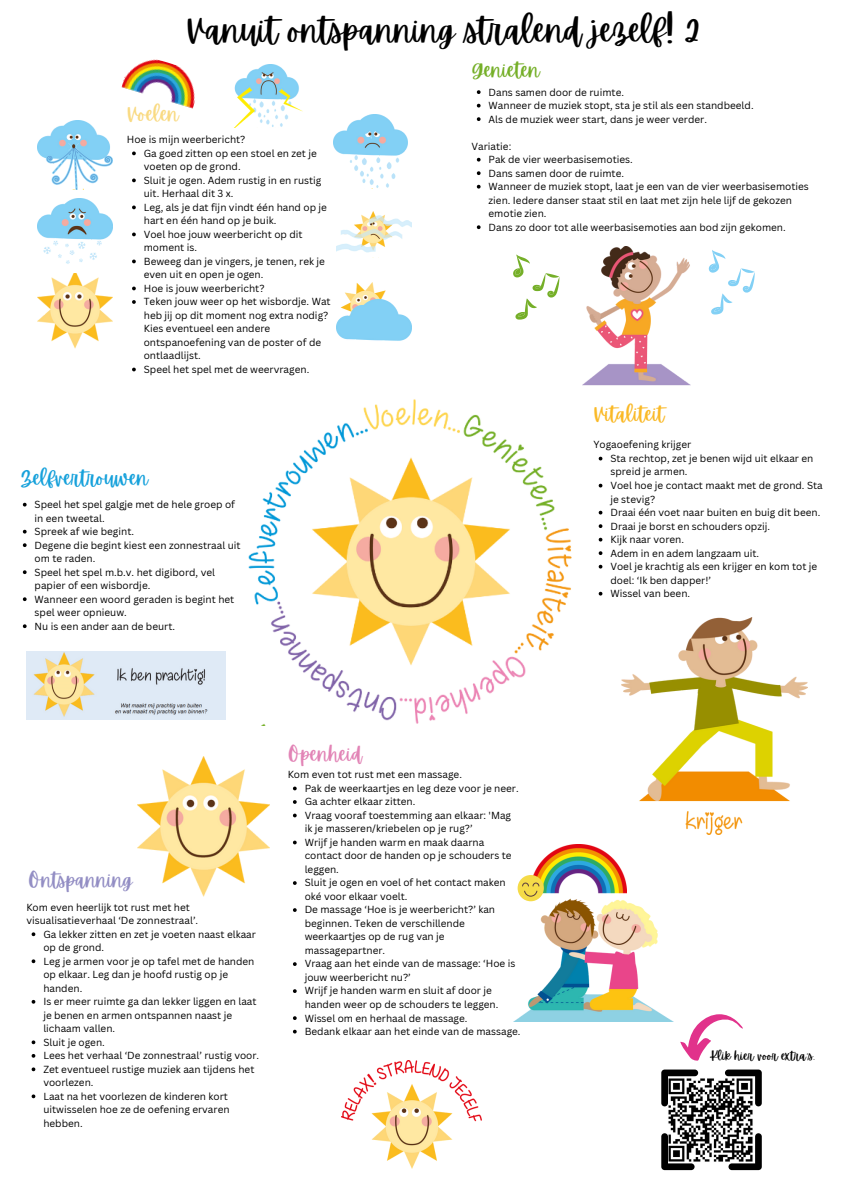
<style>
.page{position:relative;width:842px;height:1191px;background:#fff}
.page>*{position:absolute;margin:0;border:0;box-sizing:border-box;transform-origin:0 0}
.t1{font:33.7px "Apricots";color:#000}
.t2{font:20px "Apricots";color:#16a1db}
.t3{font:20px "Apricots";color:#938ec4}
.t4{font:20px "Apricots";color:#fab926}
.t5{font:20px "Apricots";color:#75af28}
.t6{font:20px "Apricots";color:#e284b6}
.t7{font:20px "Apricots";color:#f9da82}
.t8{font:11.8px "Apricots";color:#000}
.t9{font:10px/13.5px "Canva Sans";color:#000}
</style>
<div class="page">
<img style="left:248px;top:399px;width:324px;height:326px">
<img style="left:38px;top:273px;width:74px;height:75px">
<img style="left:38px;top:120px;width:74px;height:69px">
<img style="left:38px;top:199px;width:74px;height:65px">
<img style="left:121px;top:59px;width:74px;height:51px">
<img style="left:333px;top:115px;width:75px;height:74px">
<img style="left:234px;top:65px;width:69px;height:63px">
<img style="left:337px;top:211px;width:74px;height:42px">
<img style="left:337px;top:282px;width:74px;height:59px">
<img style="left:665px;top:1073px;width:88px;height:89px">
<img style="left:341px;top:1060px;width:140px;height:108px">
<svg style="left:728px;top:1133px;width:34px;height:36px"></svg>
<svg style="left:661px;top:1133px;width:34px;height:36px"></svg>
<svg style="left:725px;top:1069px;width:37px;height:37px"></svg>
<svg style="left:661px;top:1069px;width:37px;height:37px"></svg>
<svg style="left:680px;top:1014px;width:63px;height:46px"></svg>
<img style="left:583px;top:246px;width:107px;height:140px">
<svg style="left:513px;top:254px;width:46px;height:65px"></svg>
<svg style="left:477px;top:90px;width:4px;height:4px"></svg>
<svg style="left:477px;top:104px;width:4px;height:3px"></svg>
<svg style="left:477px;top:117px;width:4px;height:4px"></svg>
<svg style="left:477px;top:158px;width:4px;height:3px"></svg>
<svg style="left:477px;top:171px;width:4px;height:4px"></svg>
<svg style="left:477px;top:185px;width:4px;height:3px"></svg>
<svg style="left:477px;top:225px;width:4px;height:4px"></svg>
<svg style="left:709px;top:250px;width:45px;height:64px"></svg>
<img style="left:622px;top:617px;width:186px;height:217px">
<img style="left:137px;top:757px;width:133px;height:140px">
<img style="left:26px;top:651px;width:200px;height:68px">
<img style="left:533px;top:844px;width:93px;height:36px">
<svg style="left:518px;top:874px;width:26px;height:27px"></svg>
<img style="left:514px;top:880px;width:158px;height:141px">
<svg style="left:293px;top:786px;width:4px;height:4px"></svg>
<svg style="left:293px;top:800px;width:4px;height:3px"></svg>
<svg style="left:293px;top:813px;width:4px;height:4px"></svg>
<svg style="left:293px;top:840px;width:4px;height:4px"></svg>
<svg style="left:293px;top:881px;width:4px;height:3px"></svg>
<svg style="left:293px;top:908px;width:4px;height:3px"></svg>
<svg style="left:293px;top:962px;width:4px;height:3px"></svg>
<svg style="left:293px;top:989px;width:4px;height:3px"></svg>
<svg style="left:293px;top:1016px;width:4px;height:3px"></svg>
<svg style="left:293px;top:1029px;width:4px;height:4px"></svg>
<svg style="left:132px;top:151px;width:4px;height:4px"></svg>
<svg style="left:132px;top:178px;width:4px;height:4px"></svg>
<svg style="left:132px;top:205px;width:4px;height:4px"></svg>
<svg style="left:132px;top:232px;width:4px;height:4px"></svg>
<svg style="left:132px;top:259px;width:4px;height:4px"></svg>
<svg style="left:132px;top:286px;width:4px;height:4px"></svg>
<svg style="left:132px;top:300px;width:4px;height:4px"></svg>
<svg style="left:132px;top:367px;width:4px;height:4px"></svg>
<svg style="left:599px;top:456px;width:3px;height:4px"></svg>
<svg style="left:599px;top:524px;width:3px;height:4px"></svg>
<svg style="left:599px;top:551px;width:3px;height:4px"></svg>
<svg style="left:32px;top:932px;width:3px;height:4px"></svg>
<svg style="left:32px;top:959px;width:3px;height:4px"></svg>
<svg style="left:32px;top:1040px;width:3px;height:4px"></svg>
<svg style="left:32px;top:1067px;width:3px;height:4px"></svg>
<svg style="left:32px;top:1094px;width:3px;height:4px"></svg>
<svg style="left:23px;top:502px;width:4px;height:4px"></svg>
<svg style="left:23px;top:529px;width:4px;height:4px"></svg>
<svg style="left:23px;top:543px;width:4px;height:4px"></svg>
<svg style="left:23px;top:570px;width:4px;height:4px"></svg>
<svg style="left:23px;top:597px;width:4px;height:4px"></svg>
<svg style="left:23px;top:624px;width:4px;height:4px"></svg>
<p class="t1" style="left:186px;top:10px;width:515px">Vanuit ontspanning stralend jezelf! 2</p>
<p class="t7" style="left:127px;top:102px;width:54px">Voelen</p>
<p class="t9" style="left:127px;top:133px;width:120px">Hoe is mijn weerbericht?</p>
<p class="t9" style="left:144px;top:146px;width:175px">Ga goed zitten op een stoel en zet je voeten op de grond.</p>
<p class="t9" style="left:144px;top:173px;width:179px">Sluit je ogen. Adem rustig in en rustig uit. Herhaal dit 3 x.</p>
<p class="t9" style="left:144px;top:200px;width:185px">Leg, als je dat fijn vindt één hand op je hart en één hand op je buik.</p>
<p class="t9" style="left:144px;top:227px;width:160px">Voel hoe jouw weerbericht op dit moment is.</p>
<p class="t9" style="left:144px;top:254px;width:183px">Beweeg dan je vingers, je tenen, rek je even uit en open je ogen.</p>
<p class="t9" style="left:144px;top:281px;width:122px">Hoe is jouw weerbericht?</p>
<p class="t9" style="left:144px;top:295px;width:188px">Teken jouw weer op het wisbordje. Wat heb jij op dit moment nog extra nodig?<br>Kies eventueel een andere ontspanoefening van de poster of de ontlaadlijst.</p>
<p class="t9" style="left:144px;top:362px;width:167px">Speel het spel met de weervragen.</p>
<p class="t2" style="left:20px;top:466px;width:129px">Zelfvertrouwen</p>
<p class="t9" style="left:35px;top:497px;width:202px">Speel het spel galgje met de hele groep of in een tweetal.</p>
<p class="t9" style="left:35px;top:524px;width:101px">Spreek af wie begint.</p>
<p class="t9" style="left:35px;top:538px;width:208px">Degene die begint kiest een zonnestraal uit om te raden.</p>
<p class="t9" style="left:35px;top:565px;width:182px">Speel het spel m.b.v. het digibord, vel papier of een wisbordje.</p>
<p class="t9" style="left:35px;top:592px;width:201px">Wanneer een woord geraden is begint het spel weer opnieuw.</p>
<p class="t9" style="left:35px;top:619px;width:142px">Nu is een ander aan de beurt.</p>
<p class="t6" style="left:288px;top:742px;width:76px">Openheid</p>
<p class="t5" style="left:472px;top:58px;width:70px">Genieten</p>
<p class="t9" style="left:489px;top:85px;width:137px">Dans samen door de ruimte.</p>
<p class="t9" style="left:489px;top:98px;width:267px">Wanneer de muziek stopt, sta je stil als een standbeeld.</p>
<p class="t9" style="left:489px;top:112px;width:220px">Als de muziek weer start, dans je weer verder.</p>
<p class="t9" style="left:472px;top:139px;width:41px">Variatie:</p>
<p class="t9" style="left:489px;top:152px;width:146px">Pak de vier weerbasisemoties.</p>
<p class="t9" style="left:489px;top:166px;width:137px">Dans samen door de ruimte.</p>
<p class="t9" style="left:489px;top:179px;width:322px">Wanneer de muziek stopt, laat je een van de vier weerbasisemoties zien. Iedere danser staat stil en laat met zijn hele lijf de gekozen emotie zien.</p>
<p class="t9" style="left:489px;top:220px;width:299px">Dans zo door tot alle weerbasisemoties aan bod zijn gekomen.</p>
<p class="t4" style="left:593px;top:402px;width:73px">Vitaliteit</p>
<p class="t9" style="left:593px;top:438px;width:99px">Yogaoefening krijger</p>
<p class="t9" style="left:610px;top:451px;width:205px">Sta rechtop, zet je benen wijd uit elkaar en spreid je armen.</p>
<p class="t9" style="left:610px;top:478px;width:214px">Voel hoe je contact maakt met de grond. Sta je stevig?</p>
<p class="t9" style="left:610px;top:505px;width:211px">Draai één voet naar buiten en buig dit been.</p>
<p class="t9" style="left:610px;top:519px;width:161px">Draai je borst en schouders opzij.</p>
<p class="t9" style="left:610px;top:532px;width:75px">Kijk naar voren.</p>
<p class="t9" style="left:610px;top:546px;width:150px">Adem in en adem langzaam uit.</p>
<p class="t9" style="left:610px;top:559px;width:208px">Voel je krachtig als een krijger en kom tot je doel: ‘Ik ben dapper!’</p>
<p class="t9" style="left:610px;top:586px;width:81px">Wissel van been.</p>
<p class="t3" style="left:28px;top:868px;width:106px">Ontspanning</p>
<p class="t9" style="left:26px;top:899px;width:173px">Kom even heerlijk tot rust met het visualisatieverhaal ‘De zonnestraal’.</p>
<p class="t9" style="left:43px;top:926px;width:214px">Ga lekker zitten en zet je voeten naast elkaar op de grond.</p>
<p class="t9" style="left:43px;top:953px;width:213px">Leg je armen voor je op tafel met de handen op elkaar. Leg dan je hoofd rustig op je handen.</p>
<p class="t9" style="left:43px;top:994px;width:215px">Is er meer ruimte ga dan lekker liggen en laat je benen en armen ontspannen naast je lichaam vallen.</p>
<p class="t9" style="left:43px;top:1034px;width:63px">Sluit je ogen.</p>
<p class="t9" style="left:43px;top:1048px;width:217px">Lees het verhaal ‘De zonnestraal’ rustig voor.</p>
<p class="t9" style="left:43px;top:1061px;width:213px">Zet eventueel rustige muziek aan tijdens het voorlezen.</p>
<p class="t9" style="left:43px;top:1088px;width:188px">Laat na het voorlezen de kinderen kort uitwisselen hoe ze de oefening ervaren hebben.</p>
<p class="t9" style="left:288px;top:767px;width:176px">Kom even tot rust met een massage.</p>
<p class="t9" style="left:305px;top:781px;width:215px">Pak de weerkaartjes en leg deze voor je neer.</p>
<p class="t9" style="left:305px;top:794px;width:112px">Ga achter elkaar zitten.</p>
<p class="t9" style="left:305px;top:808px;width:208px">Vraag vooraf toestemming aan elkaar: 'Mag ik je masseren/kriebelen op je rug?’</p>
<p class="t9" style="left:305px;top:835px;width:209px">Wrijf je handen warm en maak daarna contact door de handen op je schouders te leggen.</p>
<p class="t9" style="left:305px;top:875px;width:203px">Sluit je ogen en voel of het contact maken oké voor elkaar voelt.</p>
<p class="t9" style="left:305px;top:902px;width:192px">De massage ‘Hoe is je weerbericht?’ kan beginnen. Teken de verschillende weerkaartjes op de rug van je massagepartner.</p>
<p class="t9" style="left:305px;top:956px;width:212px">Vraag aan het einde van de massage: ‘Hoe is jouw weerbericht nu?’</p>
<p class="t9" style="left:305px;top:983px;width:195px">Wrijf je handen warm en sluit af door je handen weer op de schouders te leggen.</p>
<p class="t9" style="left:305px;top:1010px;width:164px">Wissel om en herhaal de massage.</p>
<p class="t9" style="left:305px;top:1024px;width:217px">Bedank elkaar aan het einde van de massage.</p>
<p class="t8" style="left:712px;top:1048px;width:105px">Klik hier voor extra's.</p>
</div>
